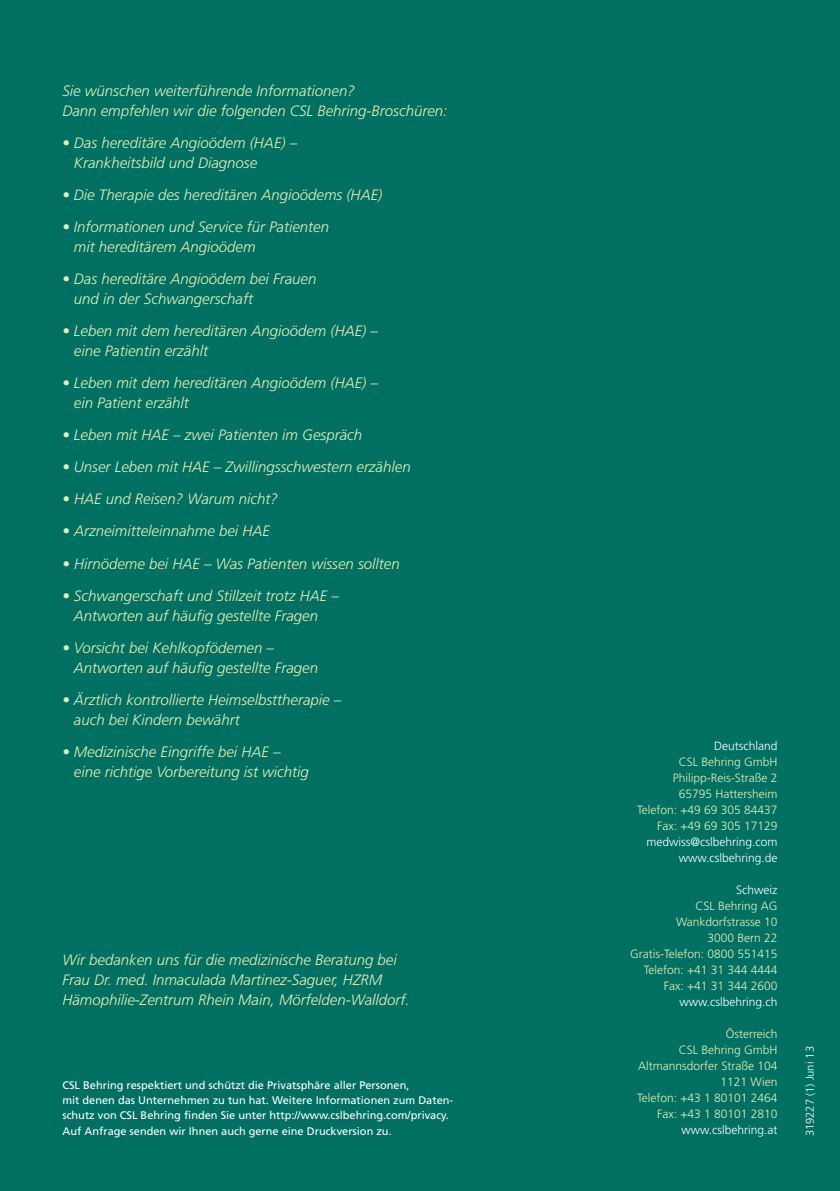
<style>
.page{position:relative;width:840px;height:1191px;background:#fff}
.page>*{position:absolute;margin:0;border:0;box-sizing:border-box;transform-origin:0 0}
.t1{font:italic 300 15px/20px "Frutiger";color:#e8eeae}
.t2{font:300 12px/16px "Frutiger";color:#e8eeae;text-align:right}
.t3{font:300 12px/16px "Frutiger";color:#fff;text-align:right}
.t4{font:300 11.2px "Frutiger";color:#fff}
.t5{font:11px/15.4px "Frutiger";color:#fff}
</style>
<div class="page">
<div style="left:0;top:0;width:839px;height:1191px;background:#007063"></div>
<p class="t1" style="left:62px;top:82px;width:386px">Sie wünschen weiterführende Informationen?<br>Dann empfehlen wir die folgenden CSL Behring-Broschüren:</p>
<p class="t1" style="left:74px;top:134px;width:225px;text-indent:-12px">• Das hereditäre Angioödem (HAE) –<br>Krankheitsbild und Diagnose</p>
<p class="t1" style="left:62px;top:186px;width:321px">• Die Therapie des hereditären Angioödems (HAE)</p>
<p class="t1" style="left:74px;top:218px;width:256px;text-indent:-12px">• Informationen und Service für Patienten mit hereditärem Angioödem</p>
<p class="t1" style="left:74px;top:270px;width:244px;text-indent:-12px">• Das hereditäre Angioödem bei Frauen und in der Schwangerschaft</p>
<p class="t1" style="left:74px;top:322px;width:305px;text-indent:-12px">• Leben mit dem hereditären Angioödem (HAE) – eine Patientin erzählt</p>
<p class="t1" style="left:74px;top:374px;width:305px;text-indent:-12px">• Leben mit dem hereditären Angioödem (HAE) – ein Patient erzählt</p>
<p class="t1" style="left:62px;top:426px;width:301px">• Leben mit HAE – zwei Patienten im Gespräch</p>
<p class="t1" style="left:62px;top:458px;width:349px">• Unser Leben mit HAE – Zwillingsschwestern erzählen</p>
<p class="t1" style="left:62px;top:490px;width:217px">• HAE und Reisen? Warum nicht?</p>
<p class="t1" style="left:62px;top:522px;width:209px">• Arzneimitteleinnahme bei HAE</p>
<p class="t1" style="left:62px;top:554px;width:338px">• Hirnödeme bei HAE – Was Patienten wissen sollten</p>
<p class="t1" style="left:74px;top:586px;width:266px;text-indent:-12px">• Schwangerschaft und Stillzeit trotz HAE –<br>Antworten auf häufig gestellte Fragen</p>
<p class="t1" style="left:74px;top:638px;width:245px;text-indent:-12px">• Vorsicht bei Kehlkopfödemen –<br>Antworten auf häufig gestellte Fragen</p>
<p class="t1" style="left:74px;top:690px;width:269px;text-indent:-12px">• Ärztlich kontrollierte Heimselbsttherapie – auch bei Kindern bewährt</p>
<p class="t1" style="left:74px;top:742px;width:236px;text-indent:-12px">• Medizinische Eingriffe bei HAE – eine richtige Vorbereitung ist wichtig</p>
<p class="t1" style="left:62px;top:950px;width:348px">Wir bedanken uns für die medizinische Beratung bei<br>Frau Dr. med. Inmaculada Martinez-Saguer, HZRM<br>Hämophilie-Zentrum Rhein Main, Mörfelden-Walldorf.</p>
<p class="t5" style="left:62px;top:1078px;width:392px">CSL Behring respektiert und schützt die Privatsphäre aller Personen,<br>mit denen das Unternehmen zu tun hat. Weitere Informationen zum Daten&shy;schutz von CSL Behring finden Sie unter http://www.cslbehring.com/privacy.<br>Auf Anfrage senden wir Ihnen auch gerne eine Druckversion zu.</p>
<p class="t3" style="left:713px;top:738px;width:65px">Deutschland</p>
<p class="t2" style="left:636px;top:754px;width:142px">CSL Behring GmbH<br>Philipp-Reis-Straße 2<br>65795 Hattersheim<br>Telefon: +49 69 305 84437<br>Fax: +49 69 305 17129</p>
<p class="t3" style="left:646px;top:834px;width:132px">medwiss@cslbehring.com www.cslbehring.de</p>
<p class="t3" style="left:735px;top:882px;width:43px">Schweiz</p>
<p class="t2" style="left:630px;top:898px;width:149px">CSL Behring AG<br>Wankdorfstrasse 10<br>3000 Bern 22<br>Gratis-Telefon: 0800 551415<br>Telefon: +41 31 344 4444<br>Fax: +41 31 344 2600</p>
<p class="t3" style="left:679px;top:994px;width:99px">www.cslbehring.ch</p>
<p class="t2" style="left:636px;top:1026px;width:142px">Österreich<br>CSL Behring GmbH<br>Altmannsdorfer Straße 104<br>1121 Wien<br>Telefon: +43 1 80101 2464<br>Fax: +43 1 80101 2810</p>
<p class="t3" style="left:681px;top:1122px;width:97px">www.cslbehring.at</p>
<p class="t4" style="left:804px;top:1136px;width:92px;rotate:-90deg">319227 (1) Juni 13</p>
</div>
